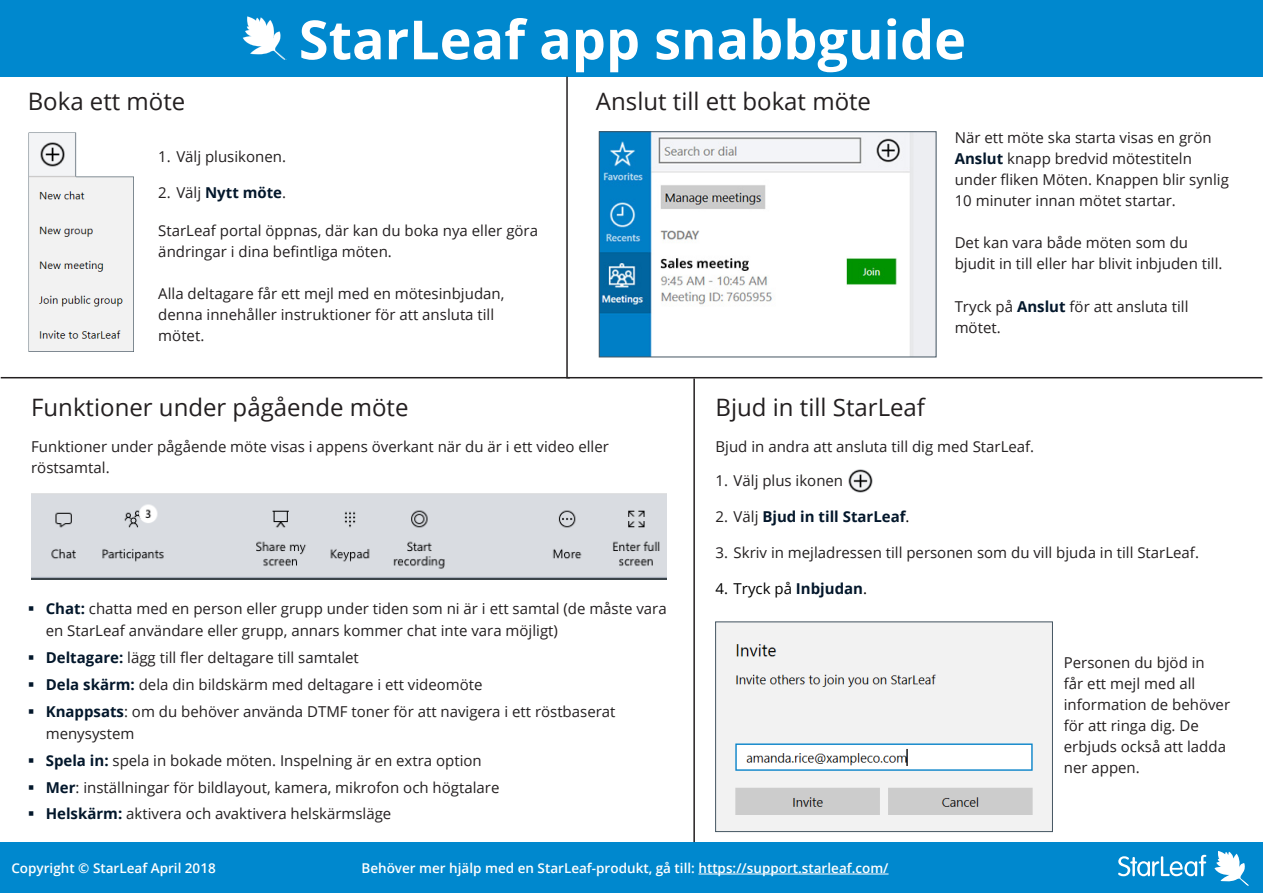
<style>
.page{position:relative;width:1263px;height:893px;background:#fff}
.page>*{position:absolute;margin:0;border:0;box-sizing:border-box;transform-origin:0 0}
.t1{font:700 54px "Open Sans";color:#fff}
.t2{font:24px "Open Sans";color:#231f20}
.Paragraph_Style_1{font:15px/21px "Open Sans";color:#231f20}
.t3{font:700 15px "Open Sans";color:#03172b}
.t4{font:15px "Open Sans";color:#000001}
.Paragraph_Style_1-2{font:600 13.5px "Open Sans";color:#fff}
.s1{font-weight:400;color:#231f20}
.s2{font-weight:700;color:#03172b}
.s3{font-weight:400;color:#000001}
</style>
<div class="page">
<div style="left:0;top:842px;width:1263px;height:51px;background:#0088ce"></div>
<svg style="left:1118px;top:855px;width:88px;height:21px"></svg>
<svg style="left:1214px;top:851px;width:34px;height:35px"></svg>
<div style="left:0;top:0;width:1263px;height:77px;background:#0088ce"></div>
<svg style="left:243px;top:16px;width:42px;height:44px"></svg>
<hr style="left:568px;top:377px;width:694px;height:1px;background:#231f20">
<hr style="left:698px;top:874px;width:190px;height:1px;background:#fff">
<hr style="left:1px;top:377px;width:569px;height:1px;background:#231f20">
<img style="left:849px;top:469px;width:23px;height:24px">
<img style="left:717px;top:624px;width:334px;height:206px">
<div style="left:715px;top:622px;width:338px;height:210px;border:1px solid #455662"></div>
<img style="left:601px;top:133px;width:333px;height:222px">
<div style="left:599px;top:131px;width:337px;height:226px;border:1px solid #455662"></div>
<img style="left:31px;top:493px;width:636px;height:86px">
<hr style="left:693px;top:378px;width:2px;height:464px;background:#231f20">
<hr style="left:566px;top:77px;width:2px;height:301px;background:#231f20">
<img style="left:28px;top:132px;width:106px;height:220px">
<p class="t1" style="left:299px;top:2px;width:669px">StarLeaf app snabbguide</p>
<p class="t2" style="left:28px;top:85px;width:159px">Boka ett möte</p>
<p class="t2" style="left:596px;top:85px;width:277px">Anslut till ett bokat möte</p>
<p class="Paragraph_Style_1" style="left:158px;top:146px;width:129px">1. Välj plusikonen.</p>
<p class="t3" style="left:158px;top:182px;width:129px"><span class="s1">2. Välj</span> Nytt möte<span class="s1">.</span></p>
<p class="Paragraph_Style_1" style="left:158px;top:220px;width:381px">StarLeaf portal öppnas, där kan du boka nya eller göra ändringar i dina befintliga möten.</p>
<p class="Paragraph_Style_1" style="left:158px;top:283px;width:348px">Alla deltagare får ett mejl med en mötesinbjudan, denna innehåller instruktioner för att ansluta till mötet.</p>
<p class="t2" style="left:31px;top:391px;width:379px">Funktioner under pågående möte</p>
<p class="t2" style="left:716px;top:391px;width:211px">Bjud in till StarLeaf</p>
<p class="Paragraph_Style_1" style="left:955px;top:127px;width:276px">När ett möte ska starta visas en grön <span class="s2">Anslut</span> knapp bredvid mötestiteln under fliken Möten. Knappen blir synlig 10 minuter innan mötet startar.</p>
<p class="Paragraph_Style_1" style="left:955px;top:232px;width:269px">Det kan vara både möten som du bjudit in till eller har blivit inbjuden till.</p>
<p class="Paragraph_Style_1" style="left:955px;top:295px;width:235px">Tryck på <span class="s2">Anslut</span> för att ansluta till mötet.</p>
<p class="Paragraph_Style_1" style="left:31px;top:436px;width:579px">Funktioner under pågående möte visas i appens överkant när du är i ett video eller röstsamtal.</p>
<p class="Paragraph_Style_1" style="left:46px;top:597px;width:622px;line-height:22.5px"><span class="s2">Chat:</span> chatta med en person eller grupp under tiden som ni är i ett samtal (de måste vara en StarLeaf användare eller grupp, annars kommer chat inte vara möjligt)</p>
<p class="Paragraph_Style_1" style="left:46px;top:647px;width:315px"><span class="s2">Deltagare:</span> lägg till fler deltagare till samtalet</p>
<p class="Paragraph_Style_1" style="left:46px;top:673px;width:438px"><span class="s2">Dela skärm:</span> dela din bildskärm med deltagare i ett videomöte</p>
<p class="Paragraph_Style_1" style="left:46px;top:699px;width:571px;line-height:22.5px"><span class="s2">Knappsats</span>: om du behöver använda DTMF toner för att navigera i ett röstbaserat menysystem</p>
<p class="Paragraph_Style_1" style="left:46px;top:749px;width:437px"><span class="s2">Spela in:</span> spela in bokade möten. Inspelning är en extra option</p>
<p class="Paragraph_Style_1" style="left:46px;top:776px;width:455px"><span class="s2">Mer</span>: inställningar för bildlayout, kamera, mikrofon och högtalare</p>
<p class="Paragraph_Style_1" style="left:46px;top:803px;width:347px"><span class="s2">Helskärm:</span> aktivera och avaktivera helskärmsläge</p>
<p class="Paragraph_Style_1" style="left:716px;top:436px;width:320px">Bjud in andra att ansluta till dig med StarLeaf.</p>
<p class="Paragraph_Style_1" style="left:716px;top:470px;width:129px">1. Välj plus ikonen</p>
<p class="t3" style="left:716px;top:506px;width:195px"><span class="s1">2. Välj</span> Bjud in till StarLeaf<span class="s3">.</span></p>
<p class="Paragraph_Style_1" style="left:716px;top:542px;width:485px">3. Skriv in mejladressen till personen som du vill bjuda in till StarLeaf.</p>
<p class="t4" style="left:716px;top:578px;width:153px">4. Tryck på <span class="s2">Inbjudan</span>.</p>
<p class="Paragraph_Style_1" style="left:1064px;top:652px;width:168px">Personen du bjöd in<br>får ett mejl med all information de behöver för att ringa dig. De erbjuds också att ladda ner appen.</p>
<p class="Paragraph_Style_1-2" style="left:11px;top:859px;width:206px">Copyright © StarLeaf April 2018</p>
<p class="Paragraph_Style_1-2" style="left:361px;top:859px;width:529px">Behöver mer hjälp med en StarLeaf-produkt, gå till: https://support.starleaf.com/</p>
</div>
